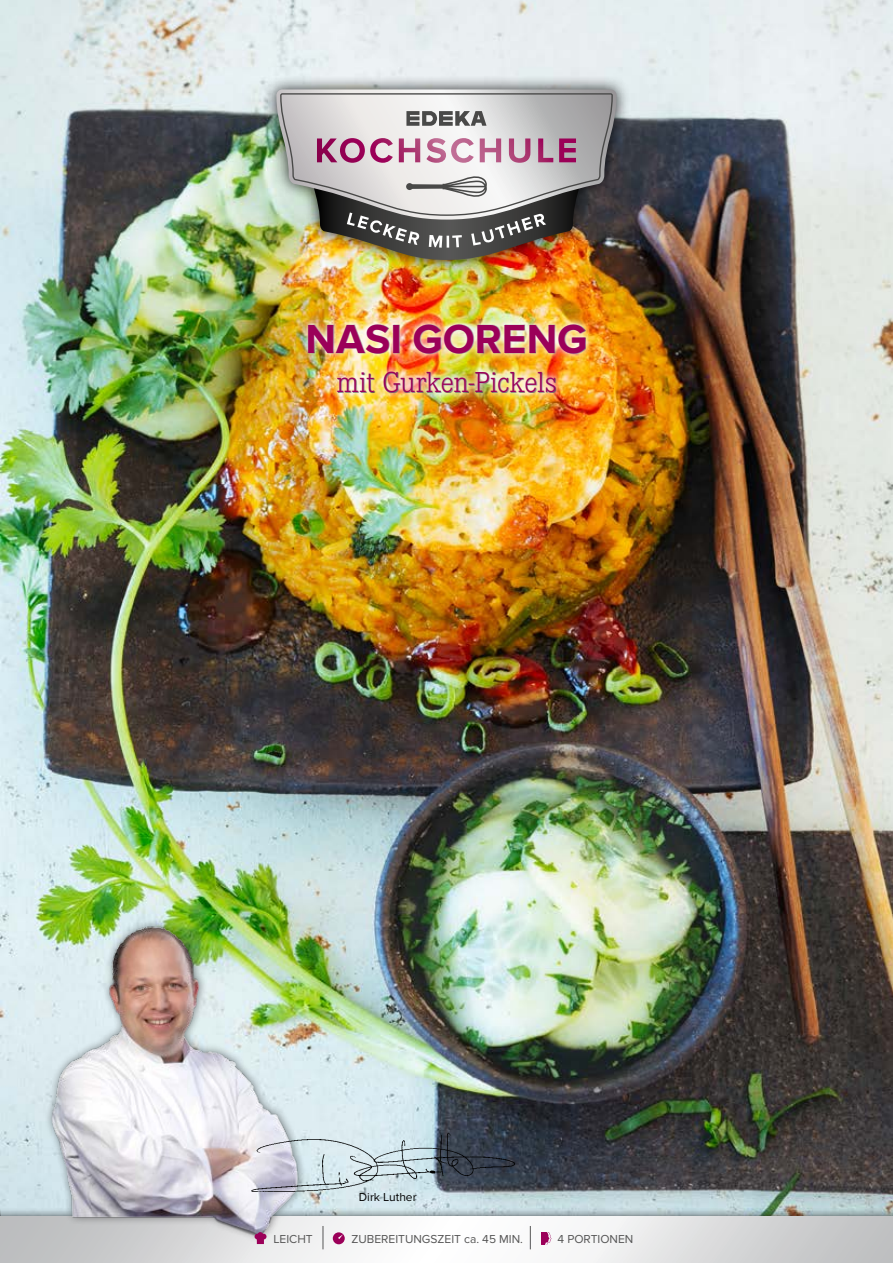
<style>
.page{position:relative;width:893px;height:1263px;background:#fff}
.page>*{position:absolute;margin:0;border:0;box-sizing:border-box;transform-origin:0 0}
.t1{font:700 42px "Proxima Nova";color:#9b0059}
.t2{font:300 30px "Corporate E";letter-spacing:-.01em;color:#9b0059}
.t3{font:12px "Proxima Nova";color:#565656}
.t4{font:12px "Proxima Nova";color:#000}
</style>
<div class="page">
<img style="left:1px;top:0;width:892px;height:1208px">
<img style="left:301px;top:317px;width:292px;height:83px">
<div style="left:263px;top:76px;width:367px;height:198px;background:#000;opacity:.8"></div>
<img style="left:276px;top:89px;width:341px;height:171px">
<div style="left:0;top:1208px;width:893px;height:55px;background:#000;opacity:.7"></div>
<svg style="left:0;top:1217px;width:893px;height:46px"></svg>
<div style="left:44px;top:918px;width:262px;height:325px;background:#000;opacity:.5"></div>
<img style="left:37px;top:906px;width:271px;height:330px">
<img style="left:249px;top:1128px;width:270px;height:69px">
<svg style="left:323px;top:1226px;width:1px;height:23px"></svg>
<svg style="left:333px;top:1232px;width:12px;height:12px"></svg>
<svg style="left:530px;top:1226px;width:1px;height:23px"></svg>
<svg style="left:541px;top:1232px;width:10px;height:12px"></svg>
<svg style="left:255px;top:1232px;width:11px;height:12px"></svg>
<h1 class="t1" style="left:305px;top:315px;width:283px">NASI GORENG</h1>
<h2 class="t2" style="left:336px;top:366px;width:222px">mit Gurken-Pickels</h2>
<p class="t4" style="left:359px;top:1190px;width:59px">Dirk Luther</p>
<p class="t3" style="left:273px;top:1232px;width:41px">LEICHT</p>
<p class="t3" style="left:351px;top:1232px;width:173px">ZUBEREITUNGSZEIT ca. 45 MIN.</p>
<p class="t3" style="left:557px;top:1232px;width:77px">4 PORTIONEN</p>
</div>
